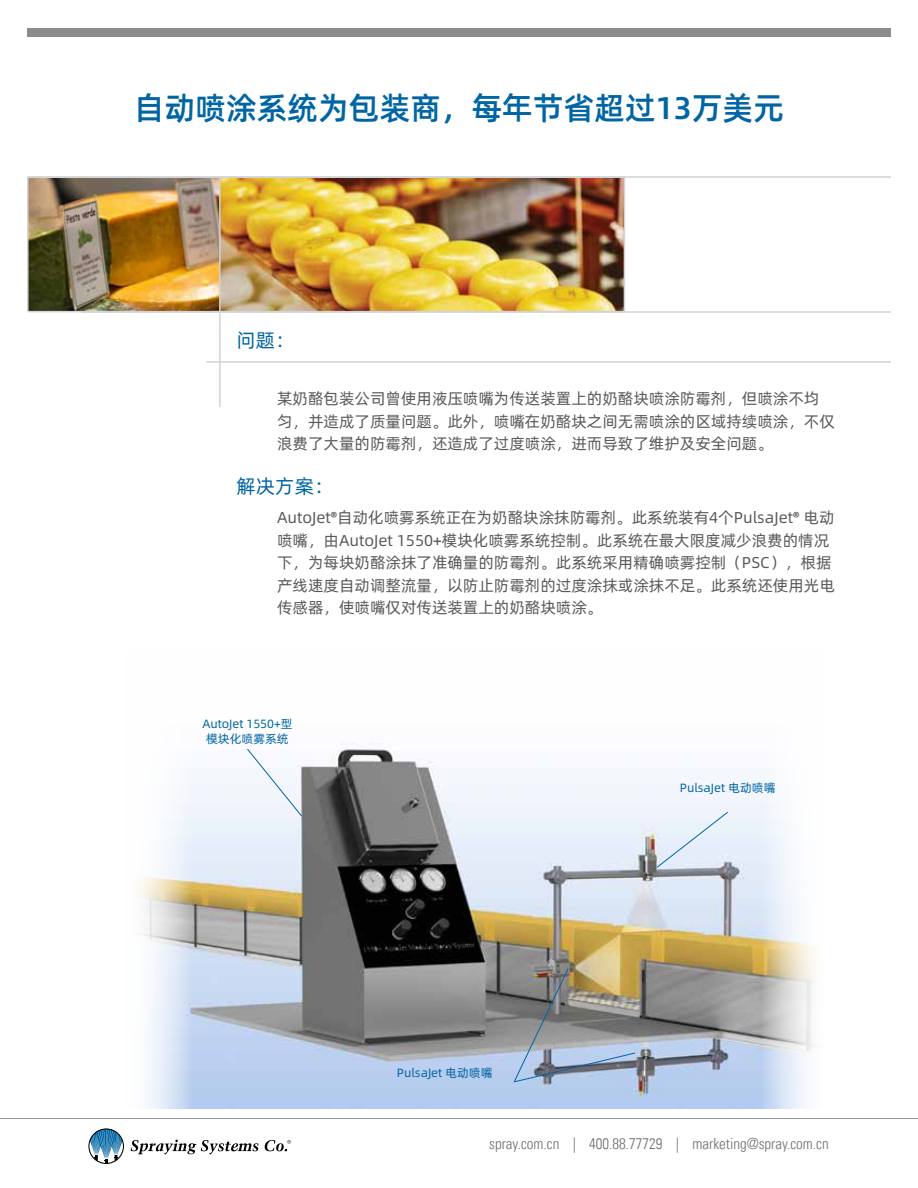
<style>
.page{position:relative;width:918px;height:1188px;background:#fff}
.page>*{position:absolute;margin:0;border:0;box-sizing:border-box;transform-origin:0 0}
.t1{font:31.5px "Alibaba Pu Hui Ti M";letter-spacing:-.01em;color:#0065a4}
.t2{font:19.5px "Alibaba Pu Hui Ti R";letter-spacing:.01em;color:#0065a4}
.t3{font:15.75px/22.5px "Alibaba Pu Hui Ti R";color:#58595b}
.t4{font:300 condensed 15.3px "Univers LT";color:#6d6e71}
.t5{font:12px/15.3px "Alibaba Pu Hui Ti R";color:#0065a4;text-align:center}
</style>
<div class="page">
<img style="left:140px;top:743px;width:675px;height:365px">
<img style="left:30px;top:180px;width:592px;height:129px">
<hr style="left:27px;top:176px;width:864px;height:2px;background:#d1d3d4">
<hr style="left:81px;top:311px;width:810px;height:2px;background:#d1d3d4">
<hr style="left:219px;top:177px;width:2px;height:230px;background:#d1d3d4">
<hr style="left:206px;top:361px;width:685px;height:2px;background:#d1d3d4">
<div style="left:27px;top:28px;width:864px;height:8px;background:#8a8c8e"></div>
<div style="left:27px;top:177px;width:598px;height:135px;border:2px solid #d1d3d4"></div>
<hr style="left:0;top:1118px;width:918px;height:1px;background:#939598">
<svg style="left:88px;top:1128px;width:36px;height:36px"></svg>
<svg style="left:131px;top:1140px;width:128px;height:14px"></svg>
<svg style="left:265px;top:1140px;width:26px;height:11px"></svg>
<svg style="left:246px;top:748px;width:57px;height:69px"></svg>
<svg style="left:656px;top:811px;width:73px;height:57px;background:#e2ebf7"></svg>
<img style="left:513px;top:968px;width:123px;height:115px">
<h1 class="t1" style="left:134px;top:83px;width:652px">自动喷涂系统为包装商，每年节省超过13万美元</h1>
<p class="t2" style="left:237px;top:325px;width:59px">问题：</p>
<p class="t3" style="left:277px;top:387px;width:559px">某奶酪包装公司曾使用液压喷嘴为传送装置上的奶酪块喷涂防霉剂，但喷涂不均匀，并造成了质量问题。此外，喷嘴在奶酪块之间无需喷涂的区域持续喷涂，不仅浪费了大量的防霉剂，还造成了过度喷涂，进而导致了维护及安全问题。</p>
<p class="t2" style="left:237px;top:471px;width:98px">解决方案：</p>
<p class="t3" style="left:277px;top:506px;width:559px">AutoJet®自动化喷雾系统正在为奶酪块涂抹防霉剂。此系统装有4个PulsaJet® 电动喷嘴，由AutoJet 1550+模块化喷雾系统控制。此系统在最大限度减少浪费的情况下，为每块奶酪涂抹了准确量的防霉剂。此系统采用精确喷雾控制（PSC），根据产线速度自动调整流量，以防止防霉剂的过度涂抹或涂抹不足。此系统还使用光电传感器，使喷嘴仅对传送装置上的奶酪块喷涂。</p>
<p class="t5" style="left:202px;top:715px;width:92px">AutoJet 1550+型模块化喷雾系统</p>
<p class="t5" style="left:680px;top:780px;width:97px">PulsaJet 电动喷嘴</p>
<p class="t5" style="left:397px;top:1065px;width:97px">PulsaJet 电动喷嘴</p>
<p class="t4" style="left:489px;top:1134px;width:341px">spray.com.cn | 400.88.77729 | marketing@spray.com.cn</p>
</div>
